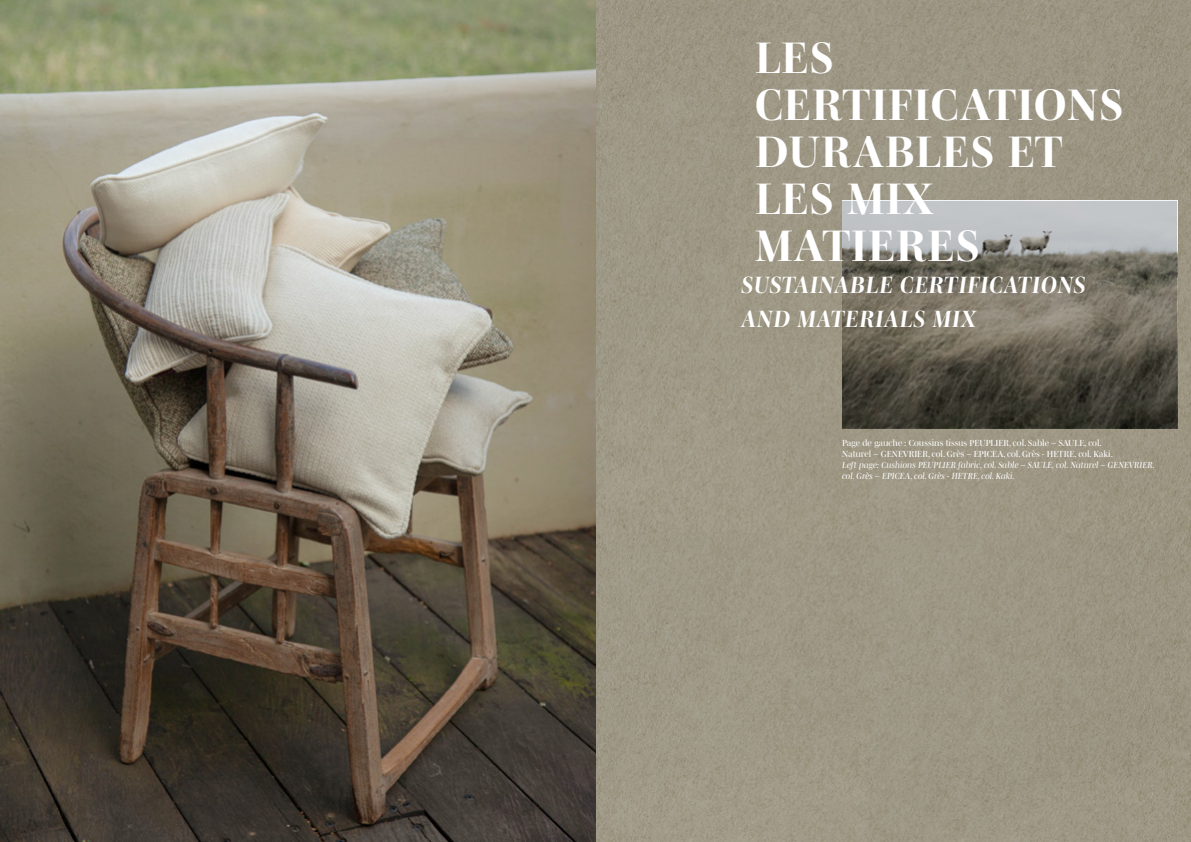
<style>
.page{position:relative;width:1191px;height:842px;background:#fff}
.page>*{position:absolute;margin:0;border:0;box-sizing:border-box;transform-origin:0 0}
.t1{font:700 45px/47px "Mencken Std Head";letter-spacing:.02em;color:#fff}
.t2{font:italic 700 24px/34px "Mencken Std Head";letter-spacing:.02em;color:#fff}
.t3{font:9px/11px "Mencken Std Head";color:#fff}
.t4{font:italic 9px/11px "Mencken Std Head";color:#fff}
</style>
<div class="page">
<img style="left:0;top:0;width:1191px;height:842px">
<svg style="left:842px;top:201px;width:335px;height:226px;background:#747268"></svg>
<h1 class="t1" style="left:755px;top:33px;width:370px">LES<br>CERTIFICATIONS<br>DURABLES ET<br>LES MIX<br>MATIERES</h1>
<h2 class="t2" style="left:741px;top:267px;width:346px">SUSTAINABLE CERTIFICATIONS<br>AND MATERIALS MIX</h2>
<p class="t3" style="left:842px;top:437px;width:272px">Page de gauche : Coussins tissus PEUPLIER, col. Sable – SAULE, col.<br>Naturel – GENEVRIER, col. Grès – EPICEA, col. Grès - HETRE, col. Kaki.</p>
<p class="t4" style="left:842px;top:460px;width:314px">Left page: Cushions PEUPLIER fabric, col. Sable – SAULE, col. Naturel – GENEVRIER, col. Grès – EPICEA, col. Grès - HETRE, col. Kaki.</p>
</div>
